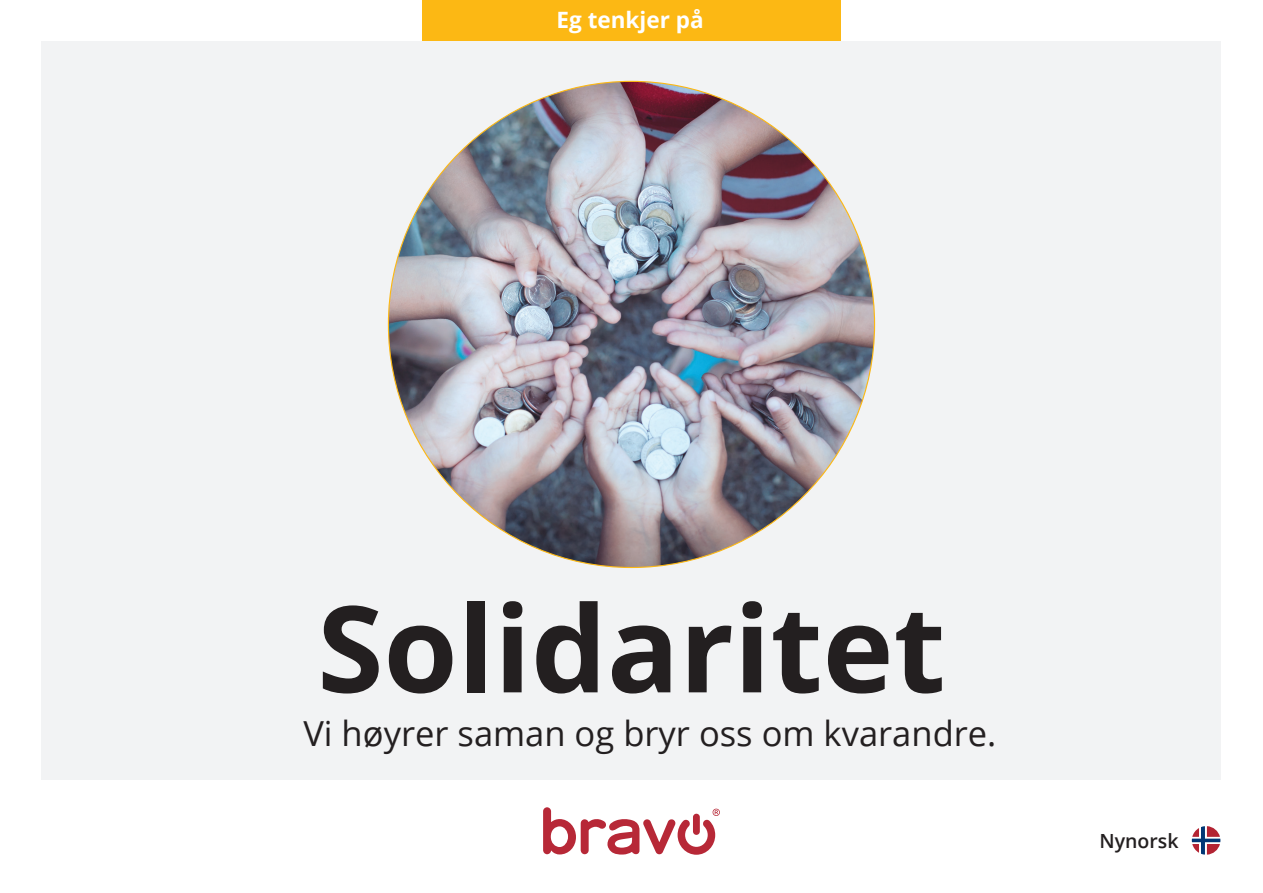
<style>
.page{position:relative;width:1263px;height:893px;background:#fff}
.page>*{position:absolute;margin:0;border:0;box-sizing:border-box;transform-origin:0 0}
.t1{font:700 120px "Open Sans";color:#231f20}
.t2{font:34.5px "Open Sans";color:#231f20}
.t3{font:700 22.5px "Open Sans";color:#fff}
.t4{font:600 19.5px "Open Sans";color:#231f20}
</style>
<div class="page">
<div style="left:41px;top:41px;width:1179px;height:739px;background:#f2f3f4"></div>
<div style="left:422px;top:0;width:419px;height:40px;background:#fcb814"></div>
<svg style="left:543px;top:807px;width:177px;height:48px"></svg>
<svg style="left:1192px;top:826px;width:28px;height:29px"></svg>
<img style="left:388px;top:81px;width:486px;height:486px;border-radius:243px">
<p class="t3" style="left:556px;top:4px;width:149px">Eg tenkjer på</p>
<h1 class="t1" style="left:317px;top:564px;width:630px">Solidaritet</h1>
<p class="t2" style="left:303px;top:709px;width:694px">Vi høyrer saman og bryr oss om kvarandre.</p>
<p class="t4" style="left:1099px;top:827px;width:81px">Nynorsk</p>
</div>
